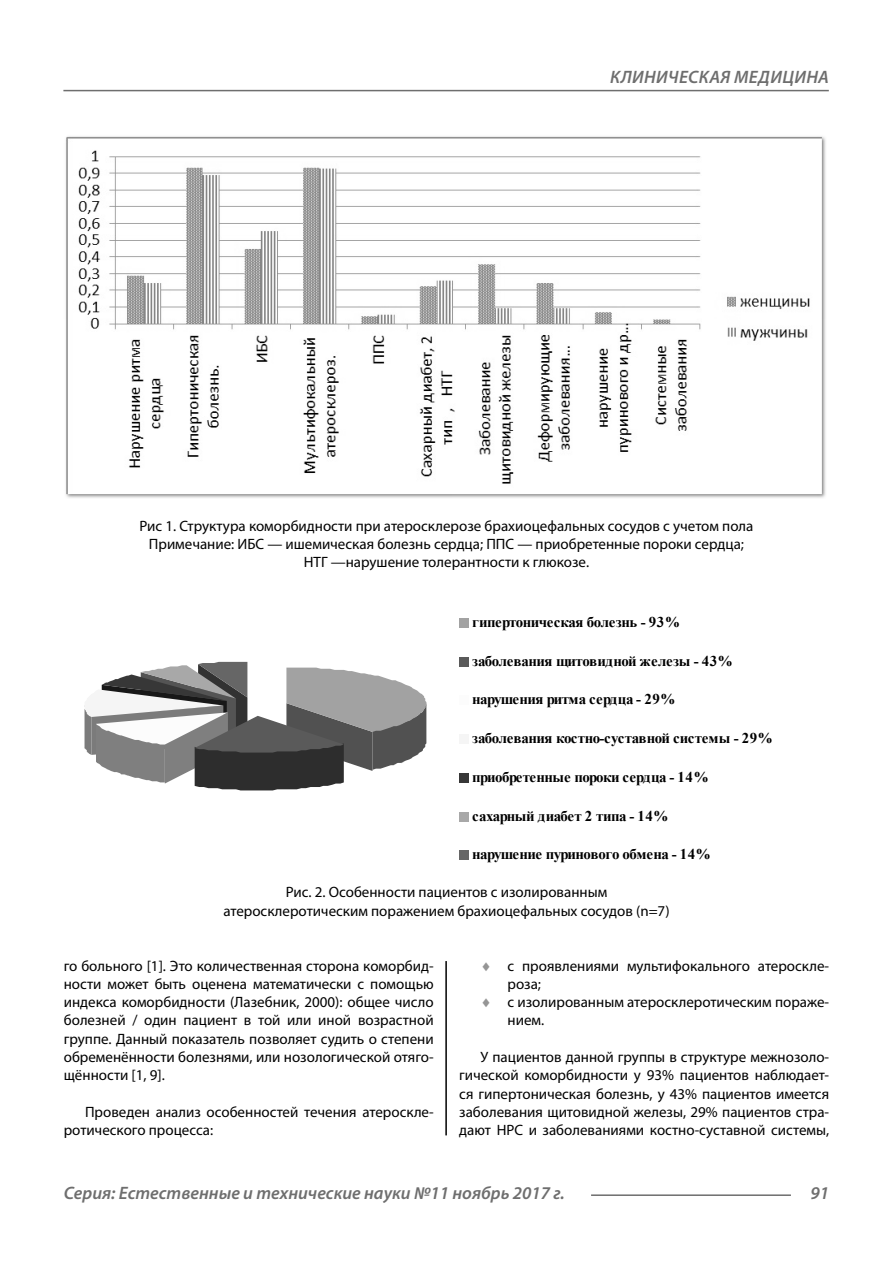
<style>
.page{position:relative;width:893px;height:1263px;background:#fff}
.page>*{position:absolute;margin:0;border:0;box-sizing:border-box;transform-origin:0 0}
.t1{font:italic 600 18px "Myriad Pro";color:#6e6e6e}
.t2{font:italic 600 18px "Myriad Pro";letter-spacing:.02em;color:#6e6e6e}
.Normal{font:15px/18.3px "Myriad Pro";color:#000}
.podpis{font:15px/18.3px "Myriad Pro";color:#000;text-align:center}
.t3{font:700 14.85px "Times New Roman";letter-spacing:-.04em;color:#000}
.s1{color:#959595}
</style>
<div class="page">
<hr style="left:63px;top:90px;width:766px;height:1px;background:#6e6e6e">
<hr style="left:591px;top:1194px;width:200px;height:2px;background:#6e6e6e">
<img style="left:66px;top:136px;width:760px;height:362px">
<svg style="left:85px;top:662px;width:341px;height:128px"></svg>
<div style="left:460px;top:618px;width:9px;height:9px;background:#a2a2a2"></div>
<div style="left:460px;top:657px;width:9px;height:9px;background:#5a5a5a"></div>
<div style="left:460px;top:734px;width:9px;height:9px;background:#f5f5f5"></div>
<div style="left:460px;top:773px;width:9px;height:9px;background:#373737"></div>
<div style="left:460px;top:812px;width:9px;height:9px;background:#a8a8a8"></div>
<div style="left:460px;top:850px;width:9px;height:9px;background:#666"></div>
<hr style="left:445px;top:961px;width:2px;height:174px;background:#000">
<p class="t2" style="left:610px;top:66px;width:220px">КЛИНИЧЕСКАЯ МЕДИЦИНА</p>
<p class="podpis" style="left:139px;top:516px;width:615px">Рис 1. Структура коморбидности при атеросклерозе брахиоцефальных сосудов с учетом пола</p>
<p class="podpis" style="left:149px;top:535px;width:597px">Примечание: ИБС — ишемическая болезнь сердца; ППС — приобретенные пороки сердца;<br>НТГ —нарушение толерантности к глюкозе.</p>
<p class="t3" style="left:472px;top:612px;width:209px">гипертоническая болезнь - 93%</p>
<p class="t3" style="left:472px;top:651px;width:262px">заболевания щитовидной железы - 43%</p>
<p class="t3" style="left:472px;top:689px;width:205px">нарушения ритма сердца - 29%</p>
<p class="t3" style="left:472px;top:728px;width:302px">заболевания костно-суставной системы - 29%</p>
<p class="t3" style="left:472px;top:767px;width:238px">приобретенные пороки сердца - 14%</p>
<p class="t3" style="left:472px;top:806px;width:198px">сахарный диабет 2 типа - 14%</p>
<p class="t3" style="left:472px;top:844px;width:240px">нарушение пуринового обмена - 14%</p>
<p class="podpis" style="left:223px;top:883px;width:448px">Рис. 2. Особенности пациентов с изолированным атеросклеротическим поражением брахиоцефальных сосудов (n=7)</p>
<p class="Normal" style="left:64px;top:956px;width:371px;text-align:justify">го больного [1]. Это количественная сторона коморбид&shy;ности может быть оценена математически с помощью индекса коморбидности (Лазебник, 2000): общее число болезней / один пациент в той или иной возрастной группе. Данный показатель позволяет судить о степени обременённости болезнями, или нозологической отяго&shy;щённости [1, 9].</p>
<p class="Normal" style="left:64px;top:1103px;width:371px;text-indent:21px">Проведен анализ особенностей течения атероскле&shy;ротического процесса:</p>
<p class="Normal" style="left:507px;top:956px;width:323px;text-indent:-27px"><span class="s1">♦</span> с проявлениями мультифокального атероскле&shy;роза;</p>
<p class="Normal" style="left:507px;top:993px;width:323px;text-indent:-27px"><span class="s1">♦</span> с изолированным атеросклеротическим пораже&shy;нием.</p>
<p class="Normal" style="left:459px;top:1048px;width:371px;text-align:justify;text-indent:21px">У пациентов данной группы в структуре межнозоло&shy;гической коморбидности у 93% пациентов наблюдает&shy;ся гипертоническая болезнь, у 43% пациентов имеется заболевания щитовидной железы, 29% пациентов стра&shy;дают НРС и заболеваниями костно-суставной системы,</p>
<p class="t1" style="left:64px;top:1182px;width:503px">Серия: Естественные и технические науки №11 ноябрь 2017 г.</p>
<p class="t1" style="left:810px;top:1182px;width:20px">91</p>
</div>
